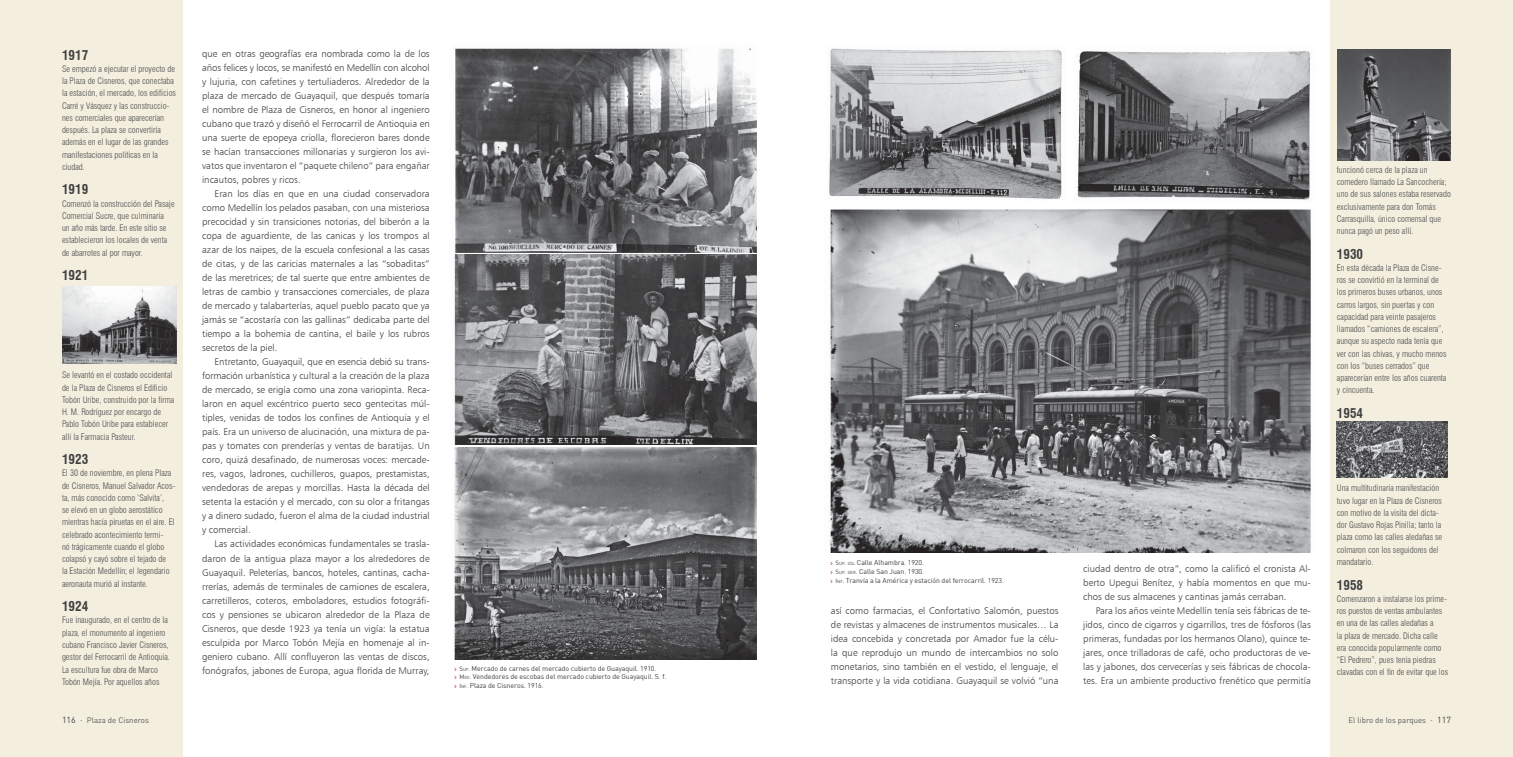
<style>
.page{position:relative;width:1513px;height:757px;background:#fff}
.page>*{position:absolute;margin:0;border:0;box-sizing:border-box;transform-origin:0 0}
.t1{font:700 condensed 13.12px "Swiss 721 BT";color:#404041}
.t2{font:9.62px/14px "Humanist 777 BT Light B";color:#404041;text-align:justify}
.t3{font:300 condensed 8.75px/12.2px "Swiss 721 BT";color:#4c4c4e}
.t4{font:7.88px "DIN Pro";color:#58595b}
.t5{font:7px/8.8px "DIN";letter-spacing:-.01em;color:#404041}
.s1{font-size:6.12px}
.s2{font-size:4.29px}
.s3{font-size:8.75px;color:#404041}
.s4{font-size:8.75px}
</style>
<div class="page">
<div style="left:1331px;top:0;width:182px;height:756px;background:#f3eede"></div>
<div style="left:0;top:0;width:182px;height:756px;background:#f3eede"></div>
<img style="left:62px;top:286px;width:114px;height:77px">
<img style="left:1338px;top:50px;width:113px;height:110px">
<img style="left:1337px;top:421px;width:111px;height:56px">
<img style="left:829px;top:48px;width:233px;height:151px">
<img style="left:1077px;top:51px;width:233px;height:149px">
<img style="left:455px;top:48px;width:301px;height:204px">
<img style="left:454px;top:255px;width:302px;height:190px">
<img style="left:454px;top:447px;width:302px;height:212px">
<img style="left:830px;top:210px;width:481px;height:343px">
<h1 class="t1" style="left:62px;top:47px;width:28px">1917</h1>
<p class="t3" style="left:62px;top:63px;width:116px">Se empezó a ejecutar el proyecto de la Plaza de Cisneros, que conectaba la estación, el mercado, los edificios<br>Carré y Vásquez y las construccio&shy;nes comerciales que aparecerían después. La plaza se convertiría además en el lugar de las grandes manifestaciones políticas en la ciudad.</p>
<h1 class="t1" style="left:62px;top:182px;width:28px">1919</h1>
<p class="t3" style="left:62px;top:197px;width:114px">Comenzó la construcción del Pasaje<br>Comercial Sucre, que culminaría<br>un año más tarde. En este sitio se establecieron los locales de venta de abarrotes al por mayor.</p>
<h1 class="t1" style="left:62px;top:267px;width:28px">1921</h1>
<p class="t3" style="left:62px;top:369px;width:114px">Se levantó en el costado occidental de la Plaza de Cisneros el Edificio<br>Tobón Uribe, construido por la firma<br>H. M. Rodríguez por encargo de<br>Pablo Tobón Uribe para establecer allí la Farmacia Pasteur.</p>
<h1 class="t1" style="left:62px;top:451px;width:28px">1923</h1>
<p class="t3" style="left:62px;top:467px;width:115px">El 30 de noviembre, en plena Plaza de Cisneros, Manuel Salvador Acos&shy;ta, más conocido como ‘Salvita’,<br>se elevó en un globo aerostático mientras hacía piruetas en el aire. El celebrado acontecimiento termi-<br>nó trágicamente cuando el globo colapsó y cayó sobre el tejado de<br>la Estación Medellín; el legendario aeronauta murió al instante.</p>
<h1 class="t1" style="left:62px;top:598px;width:28px">1924</h1>
<p class="t3" style="left:62px;top:614px;width:110px">Fue inaugurado, en el centro de la plaza, el monumento al ingeniero cubano Francisco Javier Cisneros, gestor del Ferrocarril de Antioquia.<br>La escultura fue obra de Marco Tobón Mejía. Por aquellos años</p>
<p class="t2" style="left:202px;top:46px;width:229px">que en otras geografías era nombrada como la de los años felices y locos, se manifestó en Medellín con alcohol y lujuria, con cafetines y tertuliaderos. Alrededor de la plaza de mercado de Guayaquil, que después tomaría el nombre de Plaza de Cisneros, en honor al ingeniero cubano que trazó y diseñó el Ferrocarril de Antioquia en una suerte de epopeya criolla, florecieron bares donde se hacían transacciones millonarias y surgieron los avi&shy;vatos que inventaron el “paquete chileno” para engañar incautos, pobres y ricos.</p>
<p class="t2" style="left:202px;top:187px;width:229px;text-indent:12px">Eran los días en que en una ciudad conservadora como Medellín los pelados pasaban, con una misteriosa precocidad y sin transiciones notorias, del biberón a la copa de aguardiente, de las canicas y los trompos al azar de los naipes, de la escuela confesional a las casas de citas, y de las caricias maternales a las “sobaditas” de las meretrices; de tal suerte que entre ambientes de letras de cambio y transacciones comerciales, de plaza de mercado y talabarterías, aquel pueblo pacato que ya jamás se “acostaría con las gallinas” dedicaba parte del tiempo a la bohemia de cantina, el baile y los rubros secretos de la piel.</p>
<p class="t2" style="left:202px;top:355px;width:229px;text-indent:12px">Entretanto, Guayaquil, que en esencia debió su trans&shy;formación urbanística y cultural a la creación de la plaza de mercado, se erigía como una zona variopinta. Reca&shy;laron en aquel excéntrico puerto seco gentecitas múl&shy;tiples, venidas de todos los confines de Antioquia y el país. Era un universo de alucinación, una mixtura de pa&shy;pas y tomates con prenderías y ventas de baratijas. Un coro, quizá desafinado, de numerosas voces: mercade&shy;res, vagos, ladrones, cuchilleros, guapos, prestamistas, vendedoras de arepas y morcillas. Hasta la década del setenta la estación y el mercado, con su olor a fritangas y a dinero sudado, fueron el alma de la ciudad industrial y comercial.</p>
<p class="t2" style="left:202px;top:537px;width:229px;text-indent:12px">Las actividades económicas fundamentales se trasla&shy;daron de la antigua plaza mayor a los alrededores de Guayaquil. Peleterías, bancos, hoteles, cantinas, cacha&shy;rrerías, además de terminales de camiones de escalera, carretilleros, coteros, emboladores, estudios fotográfi&shy;cos y pensiones se ubicaron alrededor de la Plaza de Cisneros, que desde 1923 ya tenía un vigía: la estatua esculpida por Marco Tobón Mejía en homenaje al in&shy;geniero cubano. Allí confluyeron las ventas de discos, fonógrafos, jabones de Europa, agua florida de Murray,</p>
<p class="t5" style="left:459px;top:663px;width:208px"><span class="s1">S</span><span class="s2">UP</span><span class="s1">.</span> Mercado de carnes del mercado cubierto de Guayaquil. 1910.<br><span class="s1">M</span><span class="s2">ED</span><span class="s1">.</span> Vendedores de escobas del mercado cubierto de Guayaquil. S. f.<br><span class="s1">I</span><span class="s2">NF</span><span class="s1">.</span> Plaza de Cisneros. 1916.</p>
<p class="t3" style="left:1337px;top:163px;width:116px">funcionó cerca de la plaza un comedero llamado La Sancochería; uno de sus salones estaba reservado exclusivamente para don Tomás<br>Carrasquilla, único comensal que nunca pagó un peso allí.</p>
<h1 class="t1" style="left:1337px;top:246px;width:28px">1930</h1>
<p class="t3" style="left:1337px;top:261px;width:111px">En esta década la Plaza de Cisne&shy;ros se convirtió en la terminal de los primeros buses urbanos, unos carros largos, sin puertas y con capacidad para veinte pasajeros llamados “camiones de escalera”, aunque su aspecto nada tenía que ver con las chivas, y mucho menos con los “buses cerrados” que aparecerían entre los años cuarenta y cincuenta.</p>
<h1 class="t1" style="left:1337px;top:405px;width:28px">1954</h1>
<p class="t5" style="left:836px;top:558px;width:170px"><span class="s1">S</span><span class="s2">UP</span><span class="s1">.</span> <span class="s2">IZQ</span><span class="s1">.</span> Calle Alhambra. 1920.<br><span class="s1">S</span><span class="s2">UP</span><span class="s1">.</span> <span class="s2">DER</span><span class="s1">.</span> Calle San Juan. 1930.<br><span class="s1">I</span><span class="s2">NF</span><span class="s1">.</span> Tranvía a la América y estación del ferrocarril. 1923.</p>
<p class="t2" style="left:831px;top:603px;width:229px">así como farmacias, el Confortativo Salomón, puestos de revistas y almacenes de instrumentos musicales… La idea concebida y concretada por Amador fue la célu&shy;la que reprodujo un mundo de intercambios no solo monetarios, sino también en el vestido, el lenguaje, el transporte y la vida cotidiana. Guayaquil se volvió “una</p>
<p class="t2" style="left:1083px;top:561px;width:229px">ciudad dentro de otra”, como la calificó el cronista Al&shy;berto Upegui Benítez, y había momentos en que mu&shy;chos de sus almacenes y cantinas jamás cerraban.</p>
<p class="t2" style="left:1083px;top:603px;width:229px;text-indent:12px">Para los años veinte Medellín tenía seis fábricas de te&shy;jidos, cinco de cigarros y cigarrillos, tres de fósforos (las primeras, fundadas por los hermanos Olano), quince te&shy;jares, once trilladoras de café, ocho productoras de ve&shy;las y jabones, dos cervecerías y seis fábricas de chocola&shy;tes. Era un ambiente productivo frenético que permitía</p>
<p class="t3" style="left:1337px;top:482px;width:107px">Una multitudinaria manifestación tuvo lugar en la Plaza de Cisneros con motivo de la visita del dicta&shy;dor Gustavo Rojas Pinilla; tanto la plaza como las calles aledañas se colmaron con los seguidores del mandatario.</p>
<h1 class="t1" style="left:1337px;top:577px;width:28px">1958</h1>
<p class="t3" style="left:1337px;top:592px;width:113px">Comenzaron a instalarse los prime&shy;ros puestos de ventas ambulantes en una de las calles aledañas a<br>la plaza de mercado. Dicha calle era conocida popularmente como “El Pedrero”, pues tenía piedras clavadas con el fin de evitar que los</p>
<p class="t4" style="left:62px;top:717px;width:89px"><span class="s3">116</span> <span class="s4">·</span> Plaza de Cisneros</p>
<p class="t4" style="left:1348px;top:717px;width:104px">El libro de los parques <span class="s4">·</span> <span class="s3">117</span></p>
</div>
